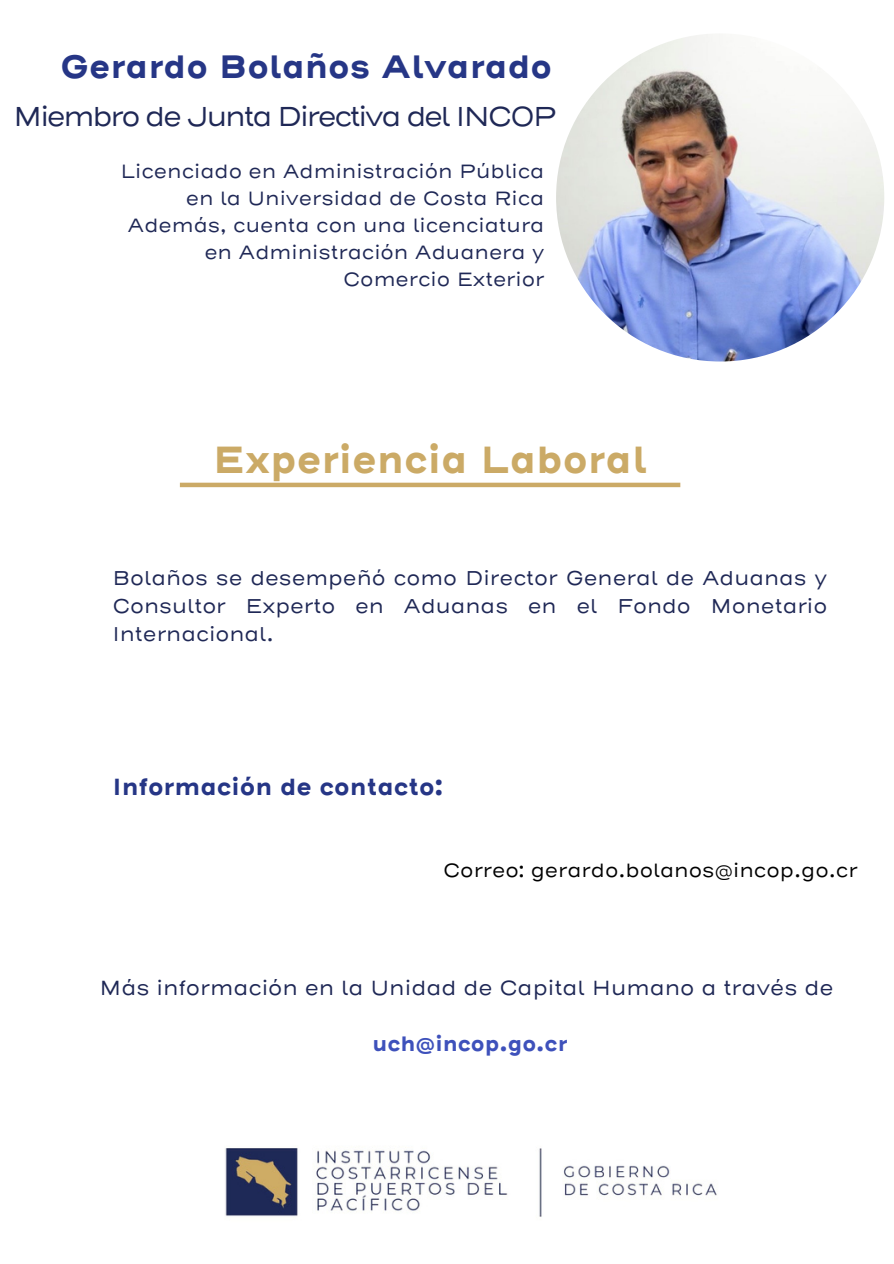
<style>
.page{position:relative;width:894px;height:1264px;background:#fff}
.page>*{position:absolute;margin:0;border:0;box-sizing:border-box;transform-origin:0 0}
.t1{font:700 37.5px "Henderson Sans W00 Basic";color:#cbaa66}
.t2{font:700 32.25px "Henderson Sans Basic";color:#263686}
.t3{font:27.75px "Henderson Sans Basic";letter-spacing:-.08em;color:#1f2856}
.t4{font:700 23.25px "Henderson Sans Basic";color:#263686}
.t5{font:20.7px "Henderson Sans Basic";color:#1f2856}
.t6{font:700 20.7px "Henderson Sans Basic";color:#3e51bb}
.t7{font:20.25px/28.2px "Henderson Sans Basic";color:#1f2856;text-align:justify}
.t8{font:19.5px/27px "Henderson Sans Basic";color:#1f2856;text-align:right}
.t9{font:19.5px "Henderson Sans Basic";color:#000}
</style>
<div class="page">
<img style="left:225px;top:1148px;width:492px;height:69px">
<img style="left:556px;top:33px;width:328px;height:328px;border-radius:50%">
<div style="left:180px;top:482px;width:500px;height:5px;background:#cbaa66"></div>
<p class="t2" style="left:60px;top:47px;width:493px">Gerardo Bolaños Alvarado</p>
<p class="t3" style="left:13px;top:99px;width:545px">Miembro de Junta Directiva del INCOP</p>
<h1 class="t8" style="left:120px;top:158px;width:425px">Licenciado en Administración Pública en la Universidad de Costa Rica</h1>
<p class="t8" style="left:127px;top:212px;width:418px">Además, cuenta con una licenciatura en Administración Aduanera y<br>Comercio Exterior</p>
<h3 class="t1" style="left:213px;top:435px;width:435px">Experiencia Laboral</h3>
<p class="t7" style="left:112px;top:563px;width:716px">Bolaños se desempeñó como Director General de Aduanas y Consultor Experto en Aduanas en el Fondo Monetario Internacional.</p>
<h5 class="t4" style="left:112px;top:772px;width:332px">Información de contacto:</h5>
<p class="t9" style="left:443px;top:858px;width:416px">Correo: gerardo.bolanos@incop.go.cr</p>
<h4 class="t5" style="left:99px;top:974px;width:735px">Más información en la Unidad de Capital Humano a través de</h4>
<p class="t6" style="left:372px;top:1030px;width:196px">uch@incop.go.cr</p>
</div>
